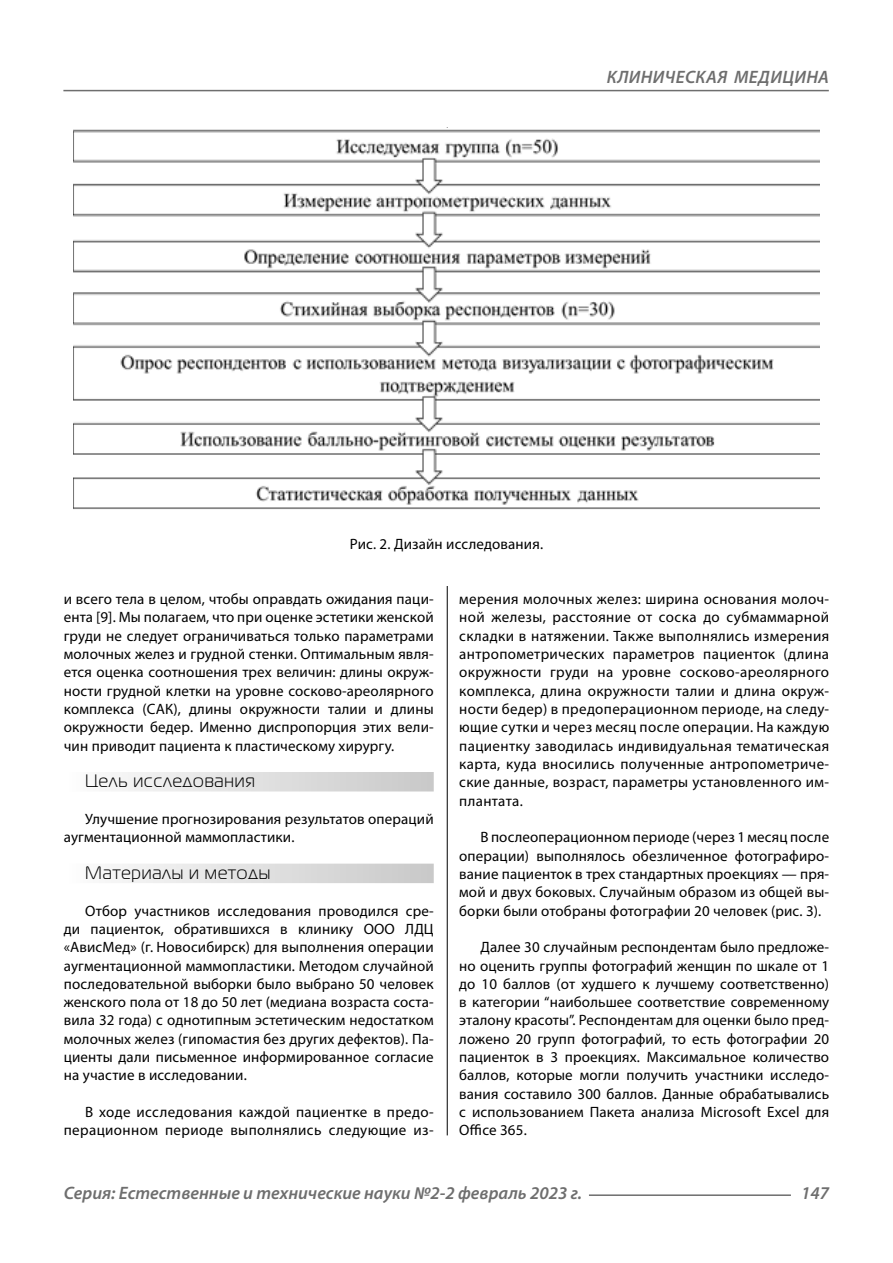
<style>
.page{position:relative;width:893px;height:1263px;background:#fff}
.page>*{position:absolute;margin:0;border:0;box-sizing:border-box;transform-origin:0 0}
.t1{font:italic 600 18px "Myriad Pro";color:#6e6e6e}
.Subheader{font:18px "Magistral C";letter-spacing:.05em;color:#000}
.Normal{font:15px/18.3px "Myriad Pro";letter-spacing:.01em;color:#000;text-align:justify}
.podpis{font:15px "Myriad Pro";letter-spacing:.01em;color:#000}
</style>
<div class="page">
<hr style="left:447px;top:128px;width:1px;height:1007px;background:#000">
<div style="left:64px;top:772px;width:370px;height:19px;background:linear-gradient(to right,#fdfdfd,#c8c8c8)"></div>
<div style="left:64px;top:864px;width:370px;height:19px;background:linear-gradient(to right,#fdfdfd,#c8c8c8)"></div>
<div style="left:64px;top:128px;width:765px;height:458px;background:#fff"></div>
<img style="left:73px;top:129px;width:747px;height:381px">
<hr style="left:589px;top:1194px;width:202px;height:2px;background:#6e6e6e">
<hr style="left:63px;top:90px;width:766px;height:1px;background:#6e6e6e">
<p class="t1" style="left:607px;top:66px;width:23px">Клиническая</p>
<p class="t1" style="left:734px;top:66px;width:13px">медицина</p>
<p class="podpis" style="left:350px;top:535px;width:195px">Рис. 2. Дизайн исследования.</p>
<p class="Normal" style="left:64px;top:590px;width:371px">и всего тела в целом, чтобы оправдать ожидания паци&shy;ента [9]. Мы полагаем, что при оценке эстетики женской груди не следует ограничиваться только параметрами молочных желез и грудной стенки. Оптимальным явля&shy;ется оценка соотношения трех величин: длины окруж&shy;ности грудной клетки на уровне сосково-ареолярного комплекса (САК), длины окружности талии и длины окружности бедер. Именно диспропорция этих вели&shy;чин приводит пациента к пластическому хирургу.</p>
<p class="Subheader" style="left:85px;top:771px;width:171px">Цель исследования</p>
<p class="Normal" style="left:64px;top:809px;width:371px;text-indent:21px">Улучшение прогнозирования результатов операций аугментационной маммопластики.</p>
<p class="Subheader" style="left:85px;top:863px;width:187px">Материалы и методы</p>
<p class="Normal" style="left:64px;top:901px;width:371px;text-indent:21px">Отбор участников исследования проводился сре&shy;ди пациенток, обратившихся в клинику ООО ЛДЦ «АвисМед» (г. Новосибирск) для выполнения операции аугментационной маммопластики. Методом случайной последовательной выборки было выбрано 50 человек женского пола от 18 до 50 лет (медиана возраста соста&shy;вила 32 года) с однотипным эстетическим недостатком молочных желез (гипомастия без других дефектов). Па&shy;циенты дали письменное информированное согласие на участие в исследовании.</p>
<p class="Normal" style="left:64px;top:1103px;width:371px;text-align:right">В ходе исследования каждой пациентке в предо&shy;перационном периоде выполнялись следующие из-</p>
<p class="Normal" style="left:459px;top:590px;width:371px">мерения молочных желез: ширина основания молоч&shy;ной железы, расстояние от соска до субмаммарной складки в натяжении. Также выполнялись измерения антропометрических параметров пациенток (длина окружности груди на уровне сосково-ареолярного комплекса, длина окружности талии и длина окруж&shy;ности бедер) в предоперационном периоде, на следу&shy;ющие сутки и через месяц после операции. На каждую пациентку заводилась индивидуальная тематическая карта, куда вносились полученные антропометриче&shy;ские данные, возраст, параметры установленного им&shy;плантата.</p>
<p class="Normal" style="left:459px;top:828px;width:371px;text-indent:21px">В послеоперационном периоде (через 1 месяц после операции) выполнялось обезличенное фотографиро&shy;вание пациенток в трех стандартных проекциях — пря&shy;мой и двух боковых. Случайным образом из общей вы&shy;борки были отобраны фотографии 20 человек (рис. 3).</p>
<p class="Normal" style="left:459px;top:938px;width:371px;text-indent:21px">Далее 30 случайным респондентам было предложе&shy;но оценить группы фотографий женщин по шкале от 1 до 10 баллов (от худшего к лучшему соответственно) в категории “наибольшее соответствие современному эталону красоты”. Респондентам для оценки было пред&shy;ложено 20 групп фотографий, то есть фотографии 20 пациенток в 3 проекциях. Максимальное количество баллов, которые могли получить участники исследо&shy;вания составило 300 баллов. Данные обрабатывались с использованием Пакета анализа Microsoft Excel для Office 365.</p>
<p class="t1" style="left:64px;top:1182px;width:520px">Серия: Естественные и технические науки №2-2 февраль 2023 г.</p>
<p class="t1" style="left:801px;top:1182px;width:30px">147</p>
</div>
